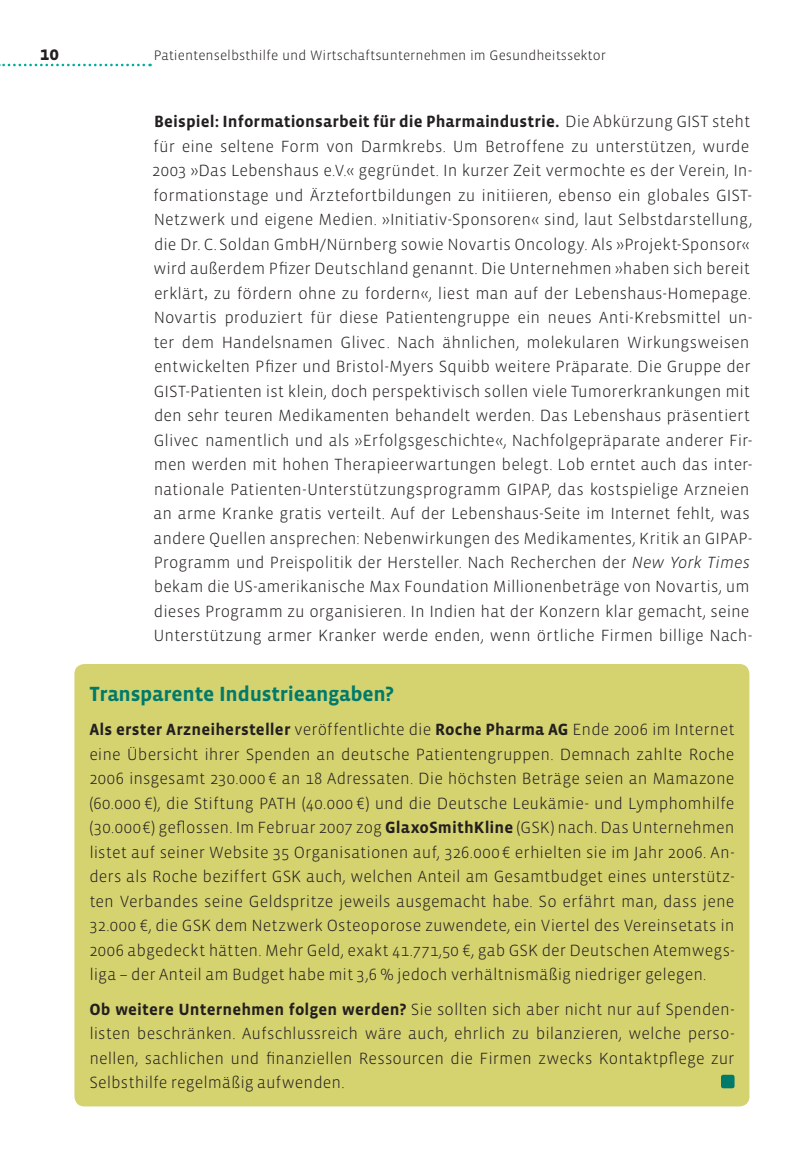
<style>
.page{position:relative;width:809px;height:1166px;background:#fff}
.page>*{position:absolute;margin:0;border:0;box-sizing:border-box;transform-origin:0 0}
.Ü2_Box{font:700 21px "Vista Sans";letter-spacing:-.01em;color:#007a6a}
.t1{font:700 19.25px "Vista Sans";color:#231f20}
.Fließ_Vista{font:300 16.62px/24.5px "Vista Sans";letter-spacing:.005em;color:#231f20;text-align:justify}
.t2{font:300 14px "Vista Sans";color:#231f20}
.s1{font-weight:700}
.s2{font-style:italic}
</style>
<div class="page">
<svg style="left:0;top:64px;width:150px;height:2px"></svg>
<div style="left:74px;top:664px;width:675px;height:442px;background:#d5d270;border-radius:10px"></div>
<div style="left:722px;top:1075px;width:11px;height:12px;background:#007a6a"></div>
<div style="left:721px;top:1075px;width:13px;height:13px;border:2px solid #007a6a"></div>
<p class="t1" style="left:40px;top:43px;width:21px">10</p>
<p class="t2" style="left:154px;top:48px;width:453px">Patientenselbsthilfe und Wirtschaftsunternehmen im Gesundheitssektor</p>
<p class="Fließ_Vista" style="left:152px;top:110px;width:601px;text-align:left"><span class="s1">Beispiel: Informationsarbeit für die Pharmaindustrie.</span> Die Abkürzung GIST steht für eine seltene Form von Darmkrebs. Um Betroffene zu unterstützen, wurde 2003 »Das Lebenshaus e.V.« gegründet. In kurzer Zeit vermochte es der Verein, In&shy;formationstage und Ärztefortbildungen zu initiieren, ebenso ein globales GIST-Netzwerk und eigene Medien. »Initiativ-Sponsoren« sind, laut Selbstdarstellung, die Dr. C.Soldan GmbH/Nürnberg sowie Novartis Oncology. Als »Projekt-Sponsor« wird außerdem Pfizer Deutschland genannt. Die Unternehmen »haben sich bereit erklärt‚ zu fördern ohne zu fordern«, liest man auf der Lebenshaus-Homepage.<br>Novartis produziert für diese Patientengruppe ein neues Anti-Krebsmittel un&shy;ter dem Handelsnamen Glivec. Nach ähnlichen, molekularen Wirkungsweisen entwickelten Pfizer und Bristol-Myers Squibb weitere Präparate. Die Gruppe der GIST-Patienten ist klein, doch perspektivisch sollen viele Tumorerkrankungen mit den sehr teuren Medikamenten behandelt werden. Das Lebenshaus präsentiert Glivec namentlich und als »Erfolgsgeschichte«, Nachfolgepräparate anderer Fir&shy;men werden mit hohen Therapieerwartungen belegt. Lob erntet auch das inter&shy;nationale Patienten-Unterstützungsprogramm GIPAP, das kostspielige Arzneien an arme Kranke gratis verteilt. Auf der Lebenshaus-Seite im Internet fehlt, was andere Quellen ansprechen: Nebenwirkungen des Medikamentes, Kritik an GIPAP-Programm und Preispolitik der Hersteller. Nach Recherchen der <span class="s2">New York Times </span>bekam die US-amerikanische Max Foundation Millionenbeträge von Novartis, um dieses Programm zu organisieren. In Indien hat der Konzern klar gemacht, seine Unterstützung armer Kranker werde enden, wenn örtliche Firmen billige Nach-</p>
<p class="Ü2_Box" style="left:89px;top:683px;width:306px">Transparente Industrieangaben?</p>
<p class="Fließ_Vista" style="left:89px;top:718px;width:646px"><span class="s1">Als erster Arzneihersteller</span> veröffentlichte die <span class="s1">Roche Pharma AG</span> Ende 2006 im Internet eine Übersicht ihrer Spenden an deutsche Patientengruppen. Demnach zahlte Roche 2006 insgesamt 230.000 € an 18 Adressaten. Die höchsten Beträge seien an Mamazone (60.000 €), die Stiftung PATH (40.000 €) und die Deutsche Leukämie- und Lymphomhilfe (30.000 €) geflossen. Im Februar 2007 zog <span class="s1">GlaxoSmithKline</span> (GSK) nach. Das Unternehmen listet auf seiner Website 35 Organisationen auf, 326.000 € erhielten sie im Jahr 2006. An&shy;ders als Roche beziffert GSK auch, welchen Anteil am Gesamtbudget eines unterstütz&shy;ten Verbandes seine Geldspritze jeweils ausgemacht habe. So erfährt man, dass jene 32.000 €, die GSK dem Netzwerk Osteoporose zuwendete, ein Viertel des Vereinsetats in 2006 abgedeckt hätten. Mehr Geld, exakt 41.771,50 €, gab GSK der Deutschen Atemwegs&shy;liga – der Anteil am Budget habe mit 3,6 % jedoch verhältnismäßig niedriger gelegen.</p>
<p class="Fließ_Vista" style="left:89px;top:997px;width:646px"><span class="s1">Ob weitere Unternehmen folgen werden?</span> Sie sollten sich aber nicht nur auf Spenden&shy;listen beschränken. Aufschlussreich wäre auch, ehrlich zu bilanzieren, welche perso&shy;nellen, sachlichen und finanziellen Ressourcen die Firmen zwecks Kontaktpflege zur Selbsthilfe regelmäßig aufwenden.</p>
</div>
